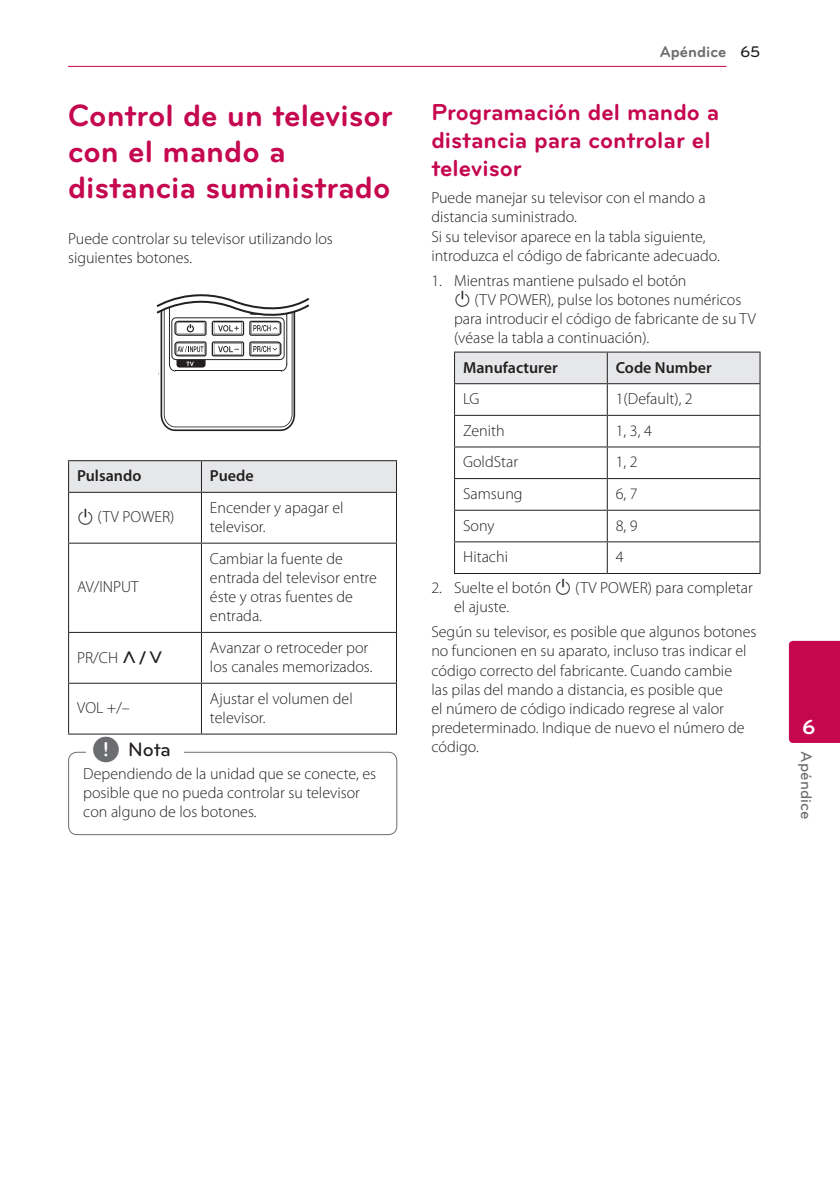
<style>
.page{position:relative;width:840px;height:1191px;background:#fff}
.page>*{position:absolute;margin:0;border:0;box-sizing:border-box;transform-origin:0 0}
.Title_1{font:700 32px/36px "Bryant LG";color:#c50750}
.Title_2{font:700 24px/28px "Bryant LG";color:#c50750}
.t1{font:700 21px "Bryant LG";color:#fff}
.t2{font:500 20px "Bryant LG";color:#231f20}
.Content_text_Light{font:300 16px/19.2px "Myriad Pro";color:#231f20}
.Content_text_Num{font:300 16px/19.2px "Myriad Pro";color:#231f20}
.Content_text_Light-2{font:600 16px "Myriad Pro";color:#231f20}
.Chapter_Title_Top_R{font:700 16px "Bryant LG";color:#6c6d70}
.Chapter_Title_Side{font:500 16px "Bryant LG";color:#6c6d70}
.Page_No_Right{font:500 16px "Bryant LG";color:#231f20}
.s1{font-family:"UPSYS Common";font-weight:400}
.s2{font-family:"UPSYS Common";font-weight:400;font-size:30px;color:#6c6d70}
</style>
<div class="page">
<hr style="left:68px;top:66px;width:658px;height:1px;background:#c50750">
<div style="left:788px;top:641px;width:51px;height:102px;background:#c50750"></div>
<svg style="left:156px;top:294px;width:154px;height:137px"></svg>
<svg style="left:69px;top:461px;width:327px;height:31px;background:#e3e4e6"></svg>
<hr style="left:68px;top:460px;width:133px;height:1px;background:#231f20">
<hr style="left:68px;top:461px;width:1px;height:31px;background:#231f20">
<hr style="left:201px;top:460px;width:196px;height:1px;background:#231f20">
<hr style="left:201px;top:461px;width:1px;height:31px;background:#231f20">
<hr style="left:396px;top:461px;width:1px;height:31px;background:#231f20">
<hr style="left:68px;top:492px;width:133px;height:1px;background:#231f20">
<hr style="left:68px;top:493px;width:1px;height:49px;background:#231f20">
<hr style="left:201px;top:492px;width:196px;height:1px;background:#231f20">
<hr style="left:201px;top:493px;width:1px;height:49px;background:#231f20">
<hr style="left:396px;top:493px;width:1px;height:49px;background:#231f20">
<hr style="left:68px;top:542px;width:133px;height:1px;background:#231f20">
<hr style="left:68px;top:543px;width:1px;height:89px;background:#231f20">
<hr style="left:201px;top:542px;width:196px;height:1px;background:#231f20">
<hr style="left:201px;top:543px;width:1px;height:89px;background:#231f20">
<hr style="left:396px;top:543px;width:1px;height:89px;background:#231f20">
<hr style="left:68px;top:632px;width:133px;height:1px;background:#231f20">
<hr style="left:68px;top:633px;width:1px;height:49px;background:#231f20">
<hr style="left:201px;top:632px;width:196px;height:1px;background:#231f20">
<hr style="left:201px;top:633px;width:1px;height:49px;background:#231f20">
<hr style="left:396px;top:633px;width:1px;height:49px;background:#231f20">
<hr style="left:68px;top:682px;width:133px;height:1px;background:#231f20">
<hr style="left:68px;top:683px;width:1px;height:50px;background:#231f20">
<hr style="left:201px;top:682px;width:196px;height:1px;background:#231f20">
<hr style="left:201px;top:683px;width:1px;height:50px;background:#231f20">
<hr style="left:396px;top:683px;width:1px;height:50px;background:#231f20">
<hr style="left:68px;top:733px;width:133px;height:1px;background:#231f20">
<hr style="left:201px;top:733px;width:196px;height:1px;background:#231f20">
<div style="left:68px;top:751px;width:329px;height:84px;border:1px solid #6c6d70;border-radius:9px"></div>
<div style="left:86px;top:746px;width:97px;height:19px;background:#fff"></div>
<div style="left:455px;top:352px;width:304px;height:31px;background:#e6e7e9"></div>
<hr style="left:454px;top:351px;width:153px;height:1px;background:#231f20">
<hr style="left:454px;top:352px;width:1px;height:31px;background:#231f20">
<hr style="left:607px;top:351px;width:153px;height:1px;background:#231f20">
<hr style="left:606px;top:352px;width:1px;height:31px;background:#231f20">
<hr style="left:759px;top:352px;width:1px;height:31px;background:#231f20">
<hr style="left:454px;top:383px;width:153px;height:1px;background:#231f20">
<hr style="left:454px;top:384px;width:1px;height:31px;background:#231f20">
<hr style="left:607px;top:383px;width:153px;height:1px;background:#231f20">
<hr style="left:606px;top:384px;width:1px;height:31px;background:#231f20">
<hr style="left:759px;top:384px;width:1px;height:31px;background:#231f20">
<hr style="left:454px;top:415px;width:153px;height:1px;background:#231f20">
<hr style="left:454px;top:416px;width:1px;height:30px;background:#231f20">
<hr style="left:607px;top:415px;width:153px;height:1px;background:#231f20">
<hr style="left:606px;top:416px;width:1px;height:30px;background:#231f20">
<hr style="left:759px;top:416px;width:1px;height:30px;background:#231f20">
<hr style="left:454px;top:446px;width:153px;height:1px;background:#231f20">
<hr style="left:454px;top:447px;width:1px;height:31px;background:#231f20">
<hr style="left:607px;top:446px;width:153px;height:1px;background:#231f20">
<hr style="left:606px;top:447px;width:1px;height:31px;background:#231f20">
<hr style="left:759px;top:447px;width:1px;height:31px;background:#231f20">
<hr style="left:454px;top:478px;width:153px;height:1px;background:#231f20">
<hr style="left:454px;top:479px;width:1px;height:31px;background:#231f20">
<hr style="left:607px;top:478px;width:153px;height:1px;background:#231f20">
<hr style="left:606px;top:479px;width:1px;height:31px;background:#231f20">
<hr style="left:759px;top:479px;width:1px;height:31px;background:#231f20">
<hr style="left:454px;top:510px;width:153px;height:1px;background:#231f20">
<hr style="left:454px;top:511px;width:1px;height:30px;background:#231f20">
<hr style="left:607px;top:510px;width:153px;height:1px;background:#231f20">
<hr style="left:606px;top:511px;width:1px;height:30px;background:#231f20">
<hr style="left:759px;top:511px;width:1px;height:30px;background:#231f20">
<hr style="left:454px;top:541px;width:153px;height:1px;background:#231f20">
<hr style="left:454px;top:542px;width:1px;height:31px;background:#231f20">
<hr style="left:607px;top:541px;width:153px;height:1px;background:#231f20">
<hr style="left:606px;top:542px;width:1px;height:31px;background:#231f20">
<hr style="left:759px;top:542px;width:1px;height:31px;background:#231f20">
<hr style="left:454px;top:573px;width:153px;height:1px;background:#231f20">
<hr style="left:607px;top:573px;width:153px;height:1px;background:#231f20">
<p class="Title_1" style="left:68px;top:97px;width:326px">Control de un televisor con el mando a distancia suministrado</p>
<p class="Content_text_Light" style="left:68px;top:228px;width:266px">Puede controlar su televisor utilizando los siguientes botones.</p>
<p class="Content_text_Light-2" style="left:77px;top:465px;width:66px">Pulsando</p>
<p class="Content_text_Light-2" style="left:210px;top:465px;width:45px">Puede</p>
<p class="Content_text_Light" style="left:77px;top:507px;width:99px"><span class="s1">1</span> (TV POWER)</p>
<p class="Content_text_Light" style="left:210px;top:498px;width:135px">Encender y apagar el televisor.</p>
<p class="Content_text_Light" style="left:77px;top:577px;width:63px">AV/INPUT</p>
<p class="Content_text_Light" style="left:210px;top:548px;width:168px">Cambiar la fuente de entrada del televisor entre éste y otras fuentes de entrada.</p>
<p class="Content_text_Light" style="left:77px;top:647px;width:88px">PR/CH <span class="s1">W/S</span></p>
<p class="Content_text_Light" style="left:210px;top:638px;width:164px">Avanzar o retroceder por los canales memorizados.</p>
<p class="Content_text_Light" style="left:77px;top:698px;width:54px">VOL +/–</p>
<p class="Content_text_Light" style="left:210px;top:688px;width:144px">Ajustar el volumen del televisor.</p>
<p class="t2" style="left:92px;top:737px;width:81px"><span class="s2">,</span> Nota</p>
<p class="Content_text_Light" style="left:83px;top:764px;width:294px">Dependiendo de la unidad que se conecte, es posible que no pueda controlar su televisor con alguno de los botones.</p>
<p class="Chapter_Title_Top_R" style="left:659px;top:42px;width:68px">Apéndice</p>
<p class="Page_No_Right" style="left:739px;top:42px;width:22px">65</p>
<p class="Title_2" style="left:431px;top:98px;width:289px">Programación del mando a distancia para controlar el televisor</p>
<p class="Content_text_Light" style="left:431px;top:188px;width:290px">Puede manejar su televisor con el mando a distancia suministrado.<br>Si su televisor aparece en la tabla siguiente, introduzca el código de fabricante adecuado.</p>
<p class="Content_text_Num" style="left:454px;top:271px;width:303px;text-indent:-23px">1. Mientras mantiene pulsado el botón<br><span class="s1">1</span> (TV POWER), pulse los botones numéricos para introducir el código de fabricante de su TV (véase la tabla a continuación).</p>
<p class="Content_text_Light-2" style="left:463px;top:357px;width:96px">Manufacturer</p>
<p class="Content_text_Light-2" style="left:615px;top:357px;width:97px">Code Number</p>
<p class="Content_text_Light" style="left:463px;top:389px;width:18px">LG</p>
<p class="Content_text_Light" style="left:615px;top:389px;width:78px">1(Default), 2</p>
<p class="Content_text_Light" style="left:463px;top:421px;width:43px">Zenith</p>
<p class="Content_text_Light" style="left:615px;top:421px;width:37px">1, 3, 4</p>
<p class="Content_text_Light" style="left:463px;top:452px;width:57px">GoldStar</p>
<p class="Content_text_Light" style="left:615px;top:452px;width:23px">1, 2</p>
<p class="Content_text_Light" style="left:463px;top:484px;width:61px">Samsung</p>
<p class="Content_text_Light" style="left:615px;top:484px;width:23px">6, 7</p>
<p class="Content_text_Light" style="left:463px;top:515px;width:33px">Sony</p>
<p class="Content_text_Light" style="left:615px;top:515px;width:23px">8, 9</p>
<p class="Content_text_Light" style="left:463px;top:547px;width:46px">Hitachi</p>
<p class="Content_text_Light" style="left:615px;top:547px;width:9px">4</p>
<p class="Content_text_Num" style="left:454px;top:578px;width:300px;text-indent:-23px">2. Suelte el botón <span class="s1">1</span> (TV POWER) para completar el ajuste.</p>
<p class="Content_text_Light" style="left:431px;top:622px;width:326px">Según su televisor, es posible que algunos botones no funcionen en su aparato, incluso tras indicar el código correcto del fabricante. Cuando cambie<br>las pilas del mando a distancia, es posible que<br>el número de código indicado regrese al valor predeterminado. Indique de nuevo el número de código.</p>
<p class="t1" style="left:801px;top:714px;width:15px">6</p>
<p class="Chapter_Title_Side" style="left:815px;top:751px;width:69px;rotate:90deg">Apéndice</p>
</div>
